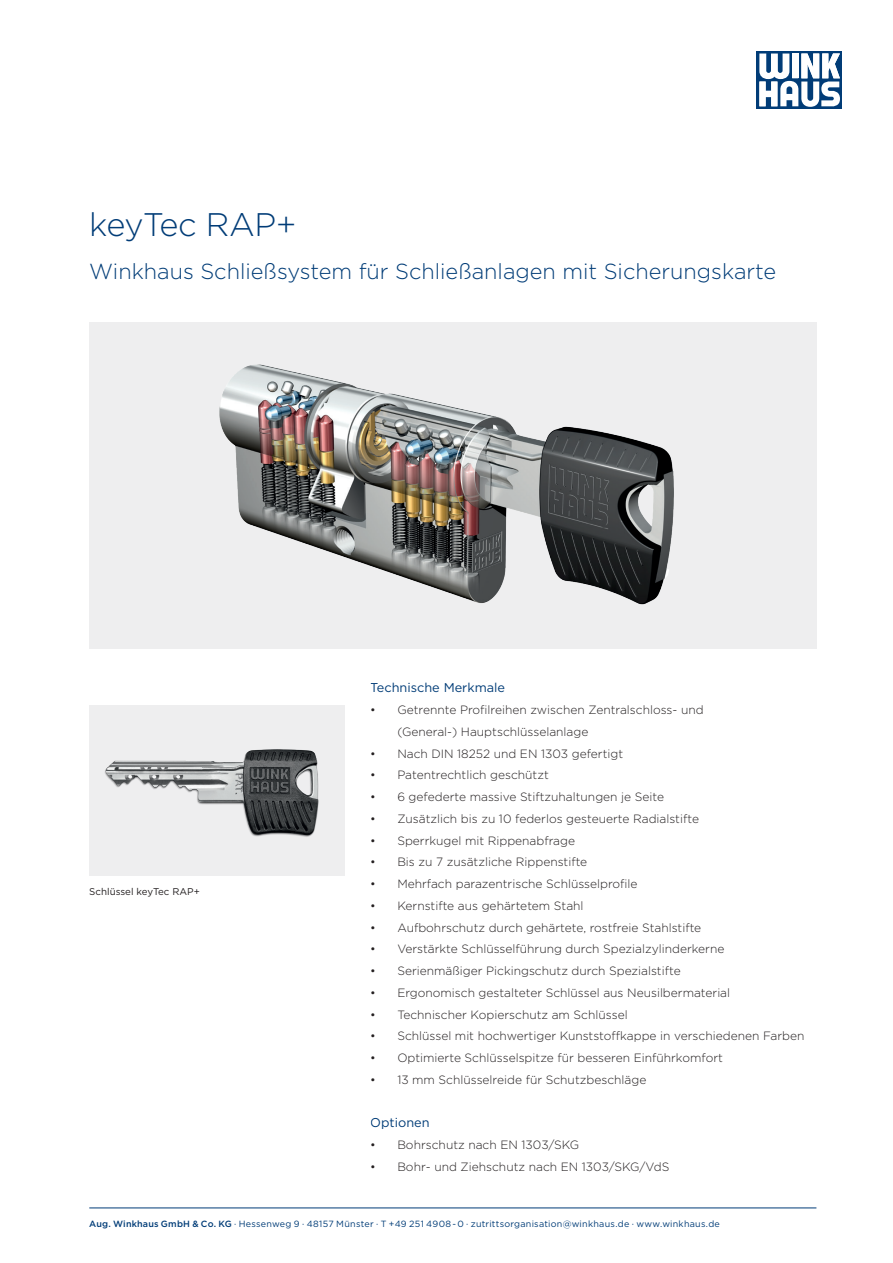
<style>
.page{position:relative;width:893px;height:1263px;background:#fff}
.page>*{position:absolute;margin:0;border:0;box-sizing:border-box;transform-origin:0 0}
.t1{font:300 32.7px "Gotham";letter-spacing:-.01em;color:#013c77}
.t2{font:300 21.75px "Gotham";color:#013c77}
.t3{font:12.75px "Gotham";color:#013c77}
.t4{font:300 12px/21.8px "Gotham";color:#231f20}
.t5{font:9.75px "Gotham";color:#231f20}
.t6{font:9px "Gotham";letter-spacing:.025em;color:#013c77}
.s1{font-weight:500}
</style>
<div class="page">
<div style="left:757px;top:51px;width:85px;height:58px;background:#013c77"></div>
<svg style="left:759px;top:53px;width:81px;height:54px"></svg>
<hr style="left:89px;top:1208px;width:727px;height:1px;background:#013c77">
<div style="left:89px;top:322px;width:727px;height:327px;background:#eeeeef"></div>
<img style="left:219px;top:364px;width:455px;height:241px">
<img style="left:89px;top:706px;width:255px;height:170px">
<h1 class="t1" style="left:89px;top:203px;width:209px">keyTec RAP+</h1>
<h2 class="t2" style="left:89px;top:258px;width:688px">Winkhaus Schließsystem für Schließanlagen mit Sicherungskarte</h2>
<p class="t5" style="left:89px;top:885px;width:112px">Schlüssel keyTec RAP+</p>
<p class="t3" style="left:370px;top:680px;width:136px">Technische Merkmale</p>
<p class="t4" style="left:397px;top:699px;width:308px;text-indent:-27px">• Getrennte Profilreihen zwischen Zentralschloss- und (General-) Hauptschlüsselanlage</p>
<p class="t4" style="left:370px;top:742px;width:254px">• Nach DIN 18252 und EN 1303 gefertigt</p>
<p class="t4" style="left:370px;top:764px;width:180px">• Patentrechtlich geschützt</p>
<p class="t4" style="left:370px;top:786px;width:295px">• 6 gefederte massive Stiftzuhaltungen je Seite</p>
<p class="t4" style="left:370px;top:807px;width:330px">• Zusätzlich bis zu 10 federlos gesteuerte Radialstifte</p>
<p class="t4" style="left:370px;top:829px;width:206px">• Sperrkugel mit Rippenabfrage</p>
<p class="t4" style="left:370px;top:851px;width:218px">• Bis zu 7 zusätzliche Rippenstifte</p>
<p class="t4" style="left:370px;top:873px;width:269px">• Mehrfach parazentrische Schlüsselprofile</p>
<p class="t4" style="left:370px;top:894px;width:215px">• Kernstifte aus gehärtetem Stahl</p>
<p class="t4" style="left:370px;top:916px;width:332px">• Aufbohrschutz durch gehärtete, rostfreie Stahlstifte</p>
<p class="t4" style="left:370px;top:938px;width:356px">• Verstärkte Schlüsselführung durch Spezialzylinderkerne</p>
<p class="t4" style="left:370px;top:959px;width:312px">• Serienmäßiger Pickingschutz durch Spezialstifte</p>
<p class="t4" style="left:370px;top:981px;width:361px">• Ergonomisch gestalteter Schlüssel aus Neusilbermaterial</p>
<p class="t4" style="left:370px;top:1003px;width:259px">• Technischer Kopierschutz am Schlüssel</p>
<p class="t4" style="left:370px;top:1025px;width:436px">• Schlüssel mit hochwertiger Kunststoffkappe in verschiedenen Farben</p>
<p class="t4" style="left:370px;top:1046px;width:354px">• Optimierte Schlüsselspitze für besseren Einführkomfort</p>
<p class="t4" style="left:370px;top:1068px;width:278px">• 13 mm Schlüsselreide für Schutzbeschläge</p>
<p class="t3" style="left:370px;top:1115px;width:61px">Optionen</p>
<p class="t4" style="left:370px;top:1134px;width:210px">• Bohrschutz nach EN 1303/SKG</p>
<p class="t4" style="left:370px;top:1155px;width:301px">• Bohr- und Ziehschutz nach EN 1303/SKG/VdS</p>
<p class="t6" style="left:89px;top:1218px;width:632px"><span class="s1">Aug. Winkhaus GmbH &amp; Co. KG</span> ∙ Hessenweg 9 ∙ 48157 Münster ∙ T +49 251 4908 - 0 ∙ zutrittsorganisation@winkhaus.de ∙ www.winkhaus.de</p>
</div>
